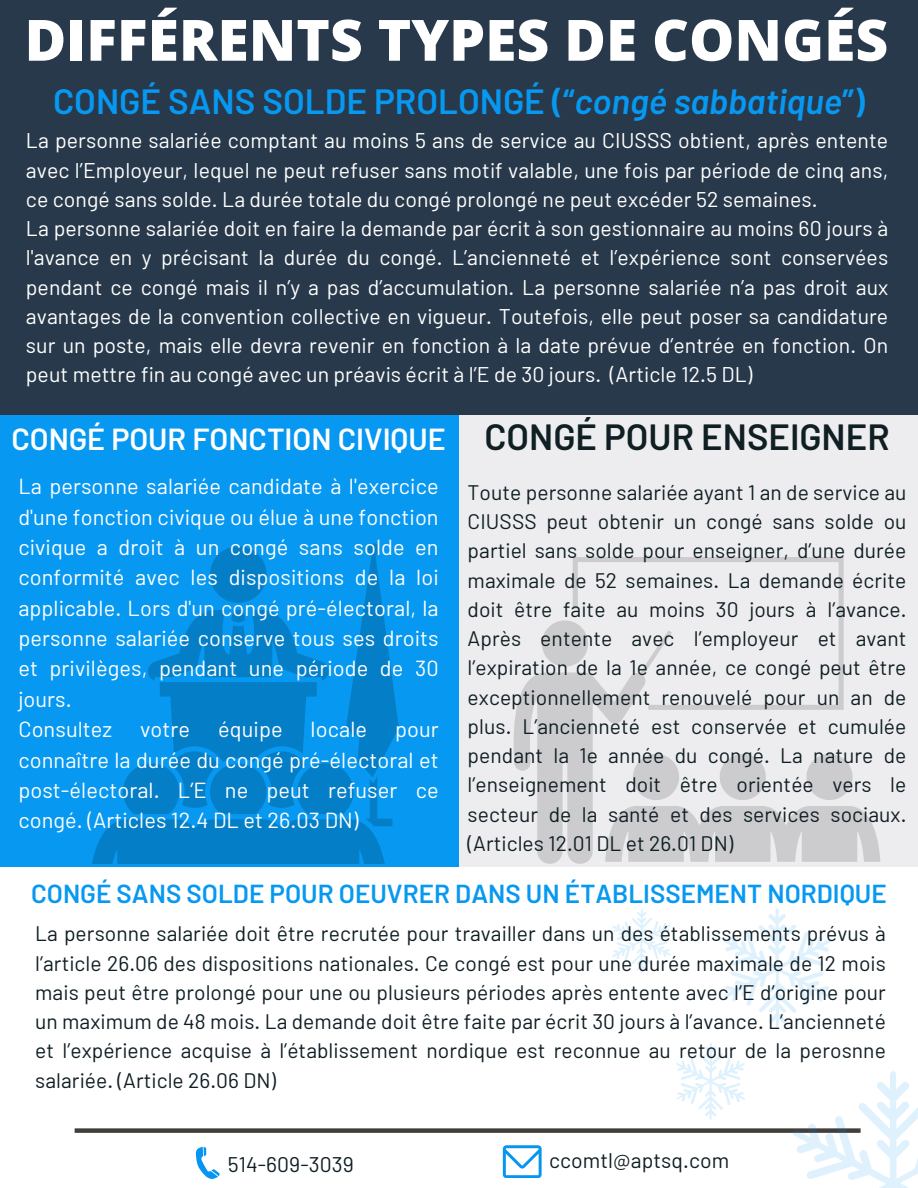
<style>
.page{position:relative;width:918px;height:1188px;background:#fff}
.page>*{position:absolute;margin:0;border:0;box-sizing:border-box;transform-origin:0 0}
.t1{font:800 57px "Open Sans";color:#fff}
.t2{font:600 36.45px "Barlow";color:#101f24}
.t3{font:600 34.95px "Barlow";color:#0798f1}
.t4{font:600 30.45px "Barlow";color:#fff}
.t5{font:600 25.95px "Barlow";color:#0798f1}
.t6{font:21.75px/30.3px "Barlow";letter-spacing:.005em;color:#fff;text-align:justify}
.t7{font:21.3px/29.2px "Barlow";letter-spacing:.005em;color:#fff;text-align:justify}
.t8{font:21.15px "Barlow";letter-spacing:.005em;color:#101f24}
.t9{font:21px/29.2px "Barlow";letter-spacing:.005em;color:#101f24;text-align:justify}
.s1{font-style:italic}
</style>
<div class="page">
<div style="left:0;top:0;width:918px;height:507px;background:#28394b"></div>
<div style="left:0;top:415px;width:463px;height:452px;background:#0798f1"></div>
<div style="left:459px;top:415px;width:459px;height:452px;background:#ededef"></div>
<svg style="left:514px;top:557px;width:366px;height:307px"></svg>
<div style="left:75px;top:1128px;width:786px;height:5px;background:#423e3a"></div>
<svg style="left:196px;top:1147px;width:23px;height:32px"></svg>
<svg style="left:503px;top:1145px;width:38px;height:33px"></svg>
<svg style="left:676px;top:1043px;width:69px;height:77px"></svg>
<svg style="left:613px;top:909px;width:58px;height:64px"></svg>
<svg style="left:793px;top:1071px;width:125px;height:117px"></svg>
<svg style="left:723px;top:908px;width:108px;height:121px"></svg>
<svg style="left:92px;top:543px;width:307px;height:321px"></svg>
<p class="t1" style="left:25px;top:0;width:865px">DIFFÉRENTS TYPES DE CONGÉS</p>
<h2 class="t3" style="left:53px;top:79px;width:813px">CONGÉ SANS SOLDE PROLONGÉ (“<span class="s1">congé sabbatique</span>”)</h2>
<p class="t7" style="left:26px;top:125px;width:864px">La personne salariée comptant au moins 5 ans de service au CIUSSS obtient, après entente avec l’Employeur, lequel ne peut refuser sans motif valable, une fois par période de cinq ans, ce congé sans solde. La durée totale du congé prolongé ne peut excéder 52 semaines.</p>
<p class="t7" style="left:26px;top:213px;width:864px">La personne salariée doit en faire la demande par écrit à son gestionnaire au moins 60 jours à l'avance en y précisant la durée du congé. L’ancienneté et l’expérience sont conservées pendant ce congé mais il n’y a pas d’accumulation. La personne salariée n’a pas droit aux avantages de la convention collective en vigueur. Toutefois, elle peut poser sa candidature sur un poste, mais elle devra revenir en fonction à la date prévue d’entrée en fonction. On peut mettre fin au congé avec un préavis écrit à l’E de 30 jours. (Article 12.5 DL)</p>
<p class="t4" style="left:11px;top:419px;width:436px">CONGÉ POUR FONCTION CIVIQUE</p>
<h4 class="t6" style="left:18px;top:470px;width:422px">La personne salariée candidate à l'exercice d'une fonction civique ou élue à une fonction civique a droit à un congé sans solde en conformité avec les dispositions de la loi applicable. Lors d'un congé pré-électoral, la personne salariée conserve tous ses droits et privilèges, pendant une période de 30 jours.</h4>
<p class="t6" style="left:18px;top:713px;width:95px">Consultez</p>
<p class="t6" style="left:140px;top:713px;width:51px">votre</p>
<p class="t6" style="left:218px;top:713px;width:66px">équipe</p>
<p class="t6" style="left:311px;top:713px;width:58px">locale</p>
<p class="t6" style="left:18px;top:713px;width:422px;text-indent:377px">pour connaître la durée du congé pré-électoral et post-électoral. L’E ne peut refuser ce congé. (Articles 12.4 DL et 26.03 DN)</p>
<p class="t2" style="left:485px;top:414px;width:407px">CONGÉ POUR ENSEIGNER</p>
<p class="t9" style="left:468px;top:477px;width:440px">Toute personne salariée ayant 1 an de service au CIUSSS peut obtenir un congé sans solde ou partiel sans solde pour enseigner, d’une durée maximale de 52 semaines. La demande écrite doit être faite au moins 30 jours à l’avance.<br>Après entente avec l’employeur et avant l’expiration de la 1e année, ce congé peut être exceptionnellement renouvelé pour un an de plus. L’ancienneté est conservée et cumulée pendant la 1e année du congé. La nature de l’enseignement doit être orientée vers le secteur de la santé et des services sociaux. (Articles 12.01 DL et 26.01 DN)</p>
<h5 class="t5" style="left:31px;top:877px;width:857px">CONGÉ SANS SOLDE POUR OEUVRER DANS UN ÉTABLISSEMENT NORDIQUE</h5>
<p class="t9" style="left:35px;top:918px;width:852px">La personne salariée doit être recrutée pour travailler dans un des établissements prévus à l’article 26.06 des dispositions nationales. Ce congé est pour une durée maximale de 12 mois mais peut être prolongé pour une ou plusieurs périodes après entente avec l’E d’origine pour un maximum de 48 mois. La demande doit être faite par écrit 30 jours à l’avance. L’ancienneté et l’expérience acquise à l’établissement nordique est reconnue au retour de la perosnne salariée. (Article 26.06 DN)</p>
<h1 class="t8" style="left:228px;top:1151px;width:128px">514-609-3039</h1>
<h3 class="t8" style="left:549px;top:1147px;width:182px">ccomtl@aptsq.com</h3>
</div>
